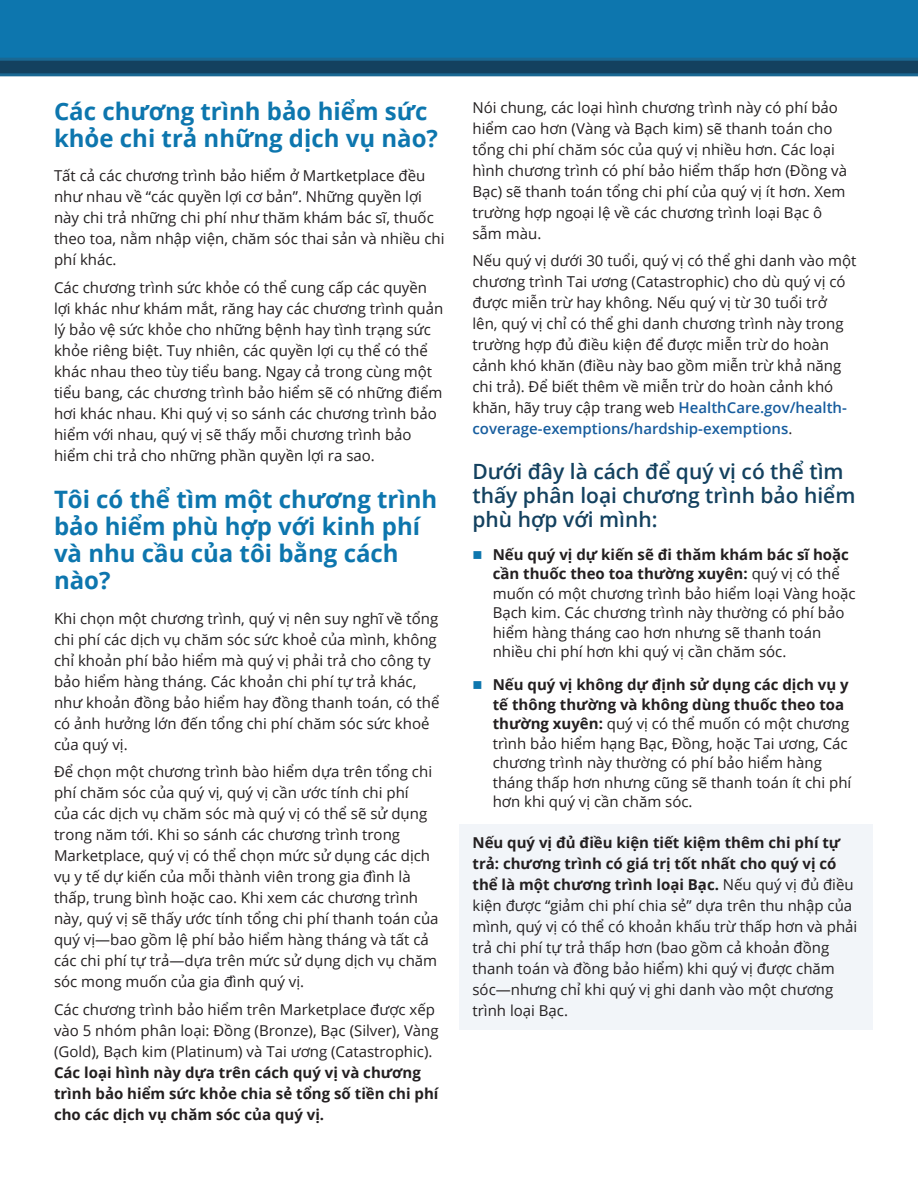
<style>
.page{position:relative;width:918px;height:1188px;background:#fff}
.page>*{position:absolute;margin:0;border:0;box-sizing:border-box;transform-origin:0 0}
.H2_-_NO_BOX{font:700 24px "Open Sans";color:#0d76ae}
.t1{font:600 21px/24px "Open Sans";color:#13415f}
.text_no_indent{font:15px/21px "Open Sans";color:#231f20}
.text_bullet{font:15px/19.5px "Open Sans";color:#231f20}
.text_no_indent-2{font:700 15px "Open Sans";color:#231f20}
.s1{font-weight:600;color:#175d9e}
.s2{color:#0d76ae}
.s3{font-weight:700}
</style>
<div class="page">
<div style="left:0;top:0;width:918px;height:70px;background:#0d76ae"></div>
<svg style="left:0;top:58px;width:918px;height:18px;background:#154c6e"></svg>
<div style="left:459px;top:824px;width:414px;height:206px;background:#f2f5f9"></div>
<h2 class="H2_-_NO_BOX" style="left:54px;top:94px;width:375px">Các chương trình bảo hiểm sức</h2>
<h2 class="H2_-_NO_BOX" style="left:54px;top:121px;width:386px">khỏe chi trả những dịch vụ nào?</h2>
<p class="text_no_indent" style="left:54px;top:165px;width:373px">Tất cả các chương trình bảo hiểm ở Martketplace đều</p>
<p class="text_no_indent" style="left:54px;top:186px;width:369px">như nhau về “các quyền lợi cơ bản”. Những quyền lợi</p>
<p class="text_no_indent" style="left:54px;top:207px;width:381px">này chi trả những chi phí như thăm khám bác sĩ, thuốc</p>
<p class="text_no_indent" style="left:54px;top:228px;width:392px">theo toa, nằm nhập viện, chăm sóc thai sản và nhiều chi</p>
<p class="text_no_indent" style="left:54px;top:249px;width:64px">phí khác.</p>
<p class="text_no_indent" style="left:54px;top:277px;width:375px">Các chương trình sức khỏe có thể cung cấp các quyền</p>
<p class="text_no_indent" style="left:54px;top:298px;width:391px">lợi khác như khám mắt, răng hay các chương trình quản</p>
<p class="text_no_indent" style="left:54px;top:319px;width:378px">lý bảo vệ sức khỏe cho những bệnh hay tình trạng sức</p>
<p class="text_no_indent" style="left:54px;top:340px;width:375px">khỏe riêng biệt. Tuy nhiên, các quyền lợi cụ thể có thể</p>
<p class="text_no_indent" style="left:54px;top:361px;width:380px">khác nhau theo tùy tiểu bang. Ngay cả trong cùng một</p>
<p class="text_no_indent" style="left:54px;top:382px;width:390px">tiểu bang, các chương trình bảo hiểm sẽ có những điểm</p>
<p class="text_no_indent" style="left:54px;top:403px;width:384px">hơi khác nhau. Khi quý vị so sánh các chương trình bảo</p>
<p class="text_no_indent" style="left:54px;top:424px;width:359px">hiểm với nhau, quý vị sẽ thấy mỗi chương trình bảo</p>
<p class="text_no_indent" style="left:54px;top:445px;width:322px">hiểm chi trả cho những phần quyền lợi ra sao.</p>
<h2 class="H2_-_NO_BOX" style="left:54px;top:482px;width:385px">Tôi có thể tìm một chương trình</h2>
<h2 class="H2_-_NO_BOX" style="left:54px;top:509px;width:368px">bảo hiểm phù hợp với kinh phí</h2>
<h2 class="H2_-_NO_BOX" style="left:54px;top:536px;width:346px">và nhu cầu của tôi bằng cách</h2>
<h2 class="H2_-_NO_BOX" style="left:54px;top:563px;width:58px">nào?</h2>
<p class="text_no_indent" style="left:54px;top:607px;width:386px">Khi chọn một chương trình, quý vị nên suy nghĩ về tổng</p>
<p class="text_no_indent" style="left:54px;top:628px;width:384px">chi phí các dịch vụ chăm sóc sức khoẻ của mình, không</p>
<p class="text_no_indent" style="left:54px;top:649px;width:378px">chỉ khoản phí bảo hiểm mà quý vị phải trả cho công ty</p>
<p class="text_no_indent" style="left:54px;top:670px;width:364px">bảo hiểm hàng tháng. Các khoản chi phí tự trả khác,</p>
<p class="text_no_indent" style="left:54px;top:691px;width:387px">như khoản đồng bảo hiểm hay đồng thanh toán, có thể</p>
<p class="text_no_indent" style="left:54px;top:712px;width:377px">có ảnh hưởng lớn đến tổng chi phí chăm sóc sức khoẻ</p>
<p class="text_no_indent" style="left:54px;top:733px;width:75px">của quý vị.</p>
<p class="text_no_indent" style="left:54px;top:761px;width:380px">Để chọn một chương trình bào hiểm dựa trên tổng chi</p>
<p class="text_no_indent" style="left:54px;top:782px;width:356px">phí chăm sóc của quý vị, quý vị cần ước tính chi phí</p>
<p class="text_no_indent" style="left:54px;top:803px;width:375px">của các dịch vụ chăm sóc mà quý vị có thể sẽ sử dụng</p>
<p class="text_no_indent" style="left:54px;top:824px;width:348px">trong năm tới. Khi so sánh các chương trình trong</p>
<p class="text_no_indent" style="left:54px;top:845px;width:378px">Marketplace, quý vị có thể chọn mức sử dụng các dịch</p>
<p class="text_no_indent" style="left:54px;top:866px;width:358px">vụ y tế dự kiến của mỗi thành viên trong gia đình là</p>
<p class="text_no_indent" style="left:54px;top:887px;width:366px">thấp, trung bình hoặc cao. Khi xem các chương trình</p>
<p class="text_no_indent" style="left:54px;top:908px;width:386px">này, quý vị sẽ thấy ước tính tổng chi phí thanh toán của</p>
<p class="text_no_indent" style="left:54px;top:929px;width:376px">quý vị—bao gồm lệ phí bảo hiểm hàng tháng và tất cả</p>
<p class="text_no_indent" style="left:54px;top:950px;width:385px">các chi phí tự trả—dựa trên mức sử dụng dịch vụ chăm</p>
<p class="text_no_indent" style="left:54px;top:971px;width:252px">sóc mong muốn của gia đình quý vị.</p>
<p class="text_no_indent" style="left:54px;top:999px;width:383px">Các chương trình bảo hiểm trên Marketplace được xếp</p>
<p class="text_no_indent" style="left:54px;top:1020px;width:386px">vào 5 nhóm phân loại: Đồng (Bronze), Bạc (Silver), Vàng</p>
<p class="text_no_indent" style="left:54px;top:1041px;width:380px">(Gold), Bạch kim (Platinum) và Tai ương (Catastrophic).</p>
<p class="text_no_indent-2" style="left:54px;top:1062px;width:368px">Các loại hình này dựa trên cách quý vị và chương</p>
<p class="text_no_indent-2" style="left:54px;top:1083px;width:386px">trình bảo hiểm sức khỏe chia sẻ tổng số tiền chi phí</p>
<p class="text_no_indent-2" style="left:54px;top:1104px;width:272px">cho các dịch vụ chăm sóc của quý vị.</p>
<p class="text_no_indent" style="left:472px;top:96px;width:376px">Nói chung, các loại hình chương trình này có phí bảo hiểm cao hơn (Vàng và Bạch kim) sẽ thanh toán cho tổng chi phí chăm sóc của quý vị nhiều hơn. Các loại hình chương trình có phí bảo hiểm thấp hơn (Đồng và Bạc) sẽ thanh toán tổng chi phí của quý vị ít hơn. Xem trường hợp ngoại lệ về các chương trình loại Bạc ô sẫm màu.</p>
<p class="text_no_indent" style="left:472px;top:250px;width:386px">Nếu quý vị dưới 30 tuổi, quý vị có thể ghi danh vào một chương trình Tai ương (Catastrophic) cho dù quý vị có được miễn trừ hay không. Nếu quý vị từ 30 tuổi trở<br>lên, quý vị chỉ có thể ghi danh chương trình này trong trường hợp đủ điều kiện để được miễn trừ do hoàn cảnh khó khăn (điều này bao gồm miễn trừ khả năng chi trả). Để biết thêm về miễn trừ do hoàn cảnh khó khăn, hãy truy cập trang web <span class="s1">HealthCare.gov/health&shy;coverage-exemptions/hardship-exemptions</span>.</p>
<h3 class="t1" style="left:472px;top:459px;width:384px">Dưới đây là cách để quý vị có thể tìm thấy phân loại chương trình bảo hiểm phù hợp với mình:</h3>
<p class="text_bullet" style="left:493px;top:544px;width:364px;text-indent:-20px"><span class="s2">■</span> <span class="s3">Nếu quý vị dự kiến sẽ đi thăm khám bác sĩ hoặc cần thuốc theo toa thường xuyên:</span> quý vị có thể muốn có một chương trình bảo hiểm loại Vàng hoặc Bạch kim. Các chương trình này thường có phí bảo hiểm hàng tháng cao hơn nhưng sẽ thanh toán nhiều chi phí hơn khi quý vị cần chăm sóc.</p>
<p class="text_bullet" style="left:493px;top:675px;width:360px;text-indent:-20px"><span class="s2">■</span> <span class="s3">Nếu quý vị không dự định sử dụng các dịch vụ y tế thông thường và không dùng thuốc theo toa thường xuyên:</span> quý vị có thể muốn có một chương trình bảo hiểm hạng Bạc, Đồng, hoặc Tai ương, Các chương trình này thường có phí bảo hiểm hàng tháng thấp hơn nhưng cũng sẽ thanh toán ít chi phí hơn khi quý vị cần chăm sóc.</p>
<p class="text_no_indent" style="left:472px;top:832px;width:386px"><span class="s3">Nếu quý vị đủ điều kiện tiết kiệm thêm chi phí tự trả: chương trình có giá trị tốt nhất cho quý vị có thể là một chương trình loại Bạc.</span> Nếu quý vị đủ điều kiện được “giảm chi phí chia sẻ” dựa trên thu nhập của mình, quý vị có thể có khoản khấu trừ thấp hơn và phải trả chi phí tự trả thấp hơn (bao gồm cả khoản đồng thanh toán và đồng bảo hiểm) khi quý vị được chăm sóc—nhưng chỉ khi quý vị ghi danh vào một chương trình loại Bạc.</p>
</div>
